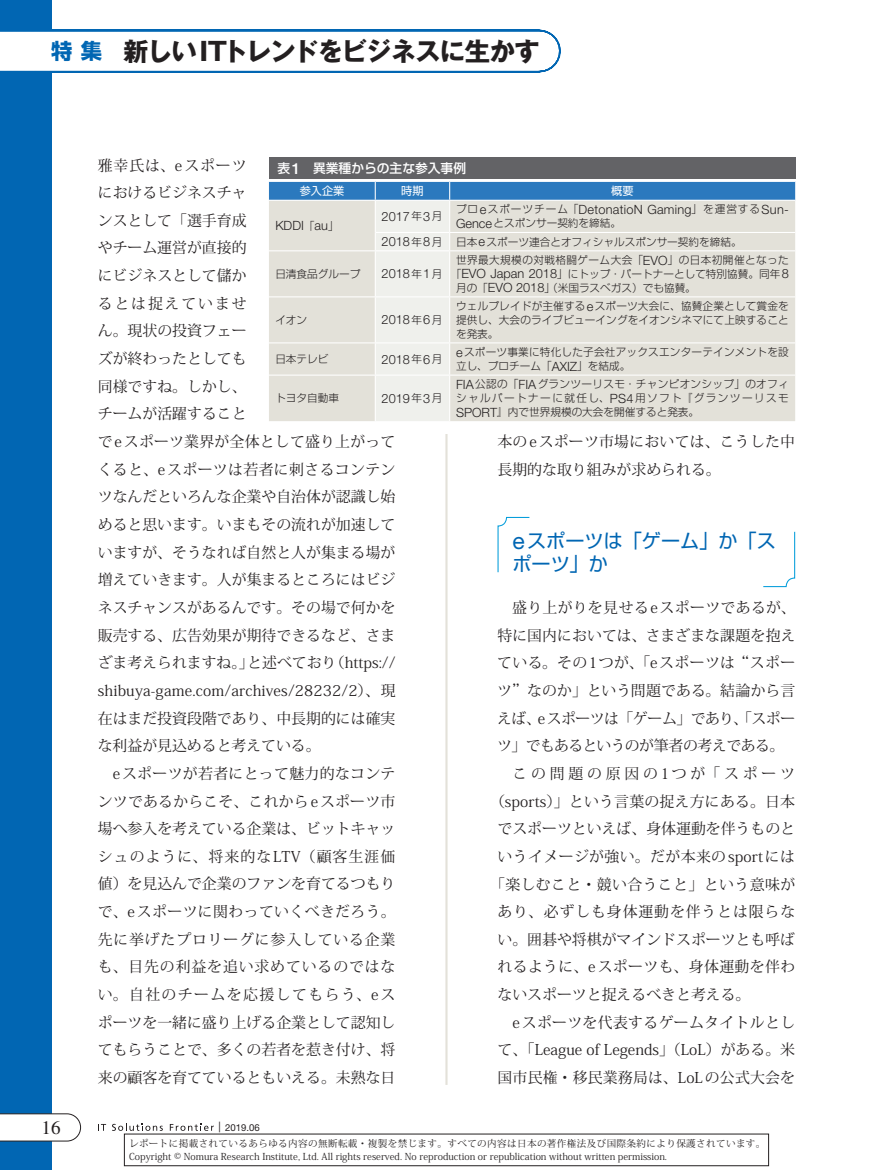
<style>
.page{position:relative;width:893px;height:1170px;background:#fff}
.page>*{position:absolute;margin:0;border:0;box-sizing:border-box;transform-origin:0 0}
.t1{font:700 25.5px "Gothic MB101 Pro";letter-spacing:-.04em;color:#231f20}
.t2{font:19.2px/23.4px "Shin Go Pro";color:#0166b3}
.t3{font:19.2px "Times LT Std";color:#231f20}
.t4{font:14.85px/27.6px "Koz Min Pro";color:#231f20}
.t5{font:14.85px "Koz Min Pro";letter-spacing:.025em;color:#231f20}
.t6{font:14.85px "Koz Min Pro";letter-spacing:.03em;color:#231f20}
.t7{font:14.85px "Koz Min Pro";letter-spacing:-.035em;color:#231f20}
.t8{font:14.85px "Koz Min Pro";letter-spacing:-.04em;color:#231f20}
.t9{font:14.85px "Koz Min Pro";letter-spacing:.06em;color:#231f20}
.t10{font:14.85px "Koz Min Pro";letter-spacing:.02em;color:#231f20}
.t11{font:14.85px "Koz Min Pro";letter-spacing:.255em;color:#231f20}
.t12{font:300 12.75px "Helvetica Neue LT Std";color:#231f20}
.t13{font:300 12.75px "Helvetica Neue LT Std";letter-spacing:.02em;color:#231f20}
.t14{font:500 12.75px "Shin Go Pro";color:#fff}
.t15{font:11.1px "Shin Go Pro";color:#fff}
.t16{font:300 10.65px/13.8px "Shin Go Pro";letter-spacing:.01em;color:#231f20;text-align:justify}
.t17{font:300 10.65px "Shin Go Pro";letter-spacing:.04em;color:#231f20}
.t18{font:9.6px/12.8px "Koz Min Pro";color:#231f20}
.t19{font:9.6px "Helvetica Neue LT Std";color:#231f20}
.s1{font-family:"Shin Go Pro";font-size:21.3px;color:#0166b3}
.s2{font-family:"Helvetica Neue LT Std";font-size:15.3px}
.s3{font-family:"Shin Go Pro";font-size:10.65px}
.s4{font-family:"Helvetica Neue LT Std";font-size:12.75px}
.s5{font-family:"Helvetica Neue LT Std";font-size:22.95px}
.s6{font-size:10.65px}
</style>
<div class="page">
<div style="left:0;top:0;width:51px;height:1169px;background:#0166b3"></div>
<hr style="left:445px;top:157px;width:3px;height:927px;background:#e3e1d9">
<svg style="left:0;top:1113px;width:81px;height:28px"></svg>
<svg style="left:98px;top:1124px;width:8px;height:6px"></svg>
<svg style="left:112px;top:1123px;width:51px;height:7px"></svg>
<svg style="left:170px;top:1123px;width:44px;height:7px"></svg>
<svg style="left:763px;top:531px;width:33px;height:56px"></svg>
<svg style="left:497px;top:516px;width:33px;height:57px"></svg>
<div style="left:269px;top:157px;width:526px;height:277px;background:#fff"></div>
<div style="left:269px;top:157px;width:526px;height:22px;background:#636366"></div>
<svg style="left:269px;top:181px;width:526px;height:240px;background:#d7dcda"></svg>
<hr style="left:375px;top:200px;width:75px;height:1px;background:#fff">
<hr style="left:450px;top:200px;width:345px;height:1px;background:#fff">
<hr style="left:375px;top:181px;width:75px;height:1px;background:#fff">
<hr style="left:450px;top:181px;width:345px;height:1px;background:#fff">
<svg style="left:0;top:30px;width:540px;height:42px"></svg>
<h1 class="t1" style="left:51px;top:30px;width:490px"><span class="s1">特集</span> 新しいITトレンドをビジネスに生かす</h1>
<p class="t4" style="left:98px;top:151px;width:299px">雅幸氏は、eスポーツ<br>におけるビジネスチャ<br>ンスとして「選手育成<br>やチーム運営が直接的<br>にビジネスとして儲か<br>るとは捉えていませ<br>ん。現状の投資フェー<br>ズが終わったとしても<br>同様ですね。しかし、<br>チームが活躍すること<br>でeスポーツ業界が全体として盛り上がってくると、eスポーツは若者に刺さるコンテンツなんだといろんな企業や自治体が認識し始めると思います。いまもその流れが加速していますが、そうなれば自然と人が集まる場が増えていきます。人が集まるところにはビジネスチャンスがあるんです。その場で何かを販売する、広告効果が期待できるなど、さまざま考えられますね。」と述べており（https:// shibuya-game.com/archives/28232/2）、現在はまだ投資段階であり、中長期的には確実な利益が見込めると考えている。</p>
<p class="t4" style="left:98px;top:759px;width:299px;text-align:justify;text-indent:15px">eスポーツが若者にとって魅力的なコンテンツであるからこそ、これからeスポーツ市場へ参入を考えている企業は、ビットキャッシュのように、将来的なLTV（顧客生涯価値）を見込んで企業のファンを育てるつもりで、eスポーツに関わっていくべきだろう。先に挙げたプロリーグに参入している企業も、目先の利益を追い求めているのではない。自社のチームを応援してもらう、eスポーツを一緒に盛り上げる企業として認知してもらうことで、多くの若者を惹き付け、将来の顧客を育てているともいえる。未熟な日</p>
<p class="t14" style="left:277px;top:157px;width:190px">表<span class="s2">1</span>　異業種からの主な参入事例</p>
<p class="t15" style="left:300px;top:182px;width:46px">参入企業</p>
<p class="t15" style="left:401px;top:182px;width:24px">時期</p>
<p class="t15" style="left:611px;top:182px;width:24px">概要</p>
<p class="t12" style="left:275px;top:218px;width:65px">KDDI<span class="s3">「</span>au<span class="s3">」</span></p>
<p class="t12" style="left:382px;top:208px;width:62px">2017<span class="s3">年</span>3<span class="s3">月</span></p>
<p class="t13" style="left:456px;top:202px;width:334px"><span class="s3">プロ</span>e<span class="s3">スポーツチーム「</span>DetonatioN Gaming<span class="s3">」を運営する</span>Sun-</p>
<p class="t16" style="left:456px;top:215px;width:167px"><span class="s4">Gence</span>とスポンサー契約を締結。</p>
<p class="t12" style="left:382px;top:234px;width:62px">2018<span class="s3">年</span>8<span class="s3">月</span></p>
<p class="t16" style="left:456px;top:233px;width:287px">日本<span class="s4">e</span>スポーツ連合とオフィシャルスポンサー契約を締結。</p>
<p class="t17" style="left:456px;top:251px;width:334px">世界最大規模の対戦格闘ゲーム大会「<span class="s4">EVO</span>」の日本初開催となった</p>
<p class="t16" style="left:451px;top:265px;width:340px">「<span class="s4">EVO Japan 2018</span>」にトップ・パートナーとして特別協賛。同年<span class="s4">8</span></p>
<p class="t16" style="left:456px;top:279px;width:241px">月の「<span class="s4">EVO 2018</span>」（米国ラスベガス）でも協賛。</p>
<p class="t16" style="left:275px;top:265px;width:87px">日清食品グループ</p>
<p class="t12" style="left:382px;top:266px;width:62px">2018<span class="s3">年</span>1<span class="s3">月</span></p>
<p class="t16" style="left:456px;top:298px;width:334px">ウェルプレイドが主催する<span class="s4">e</span>スポーツ大会に、協賛企業として賞金を提供し、大会のライブビューイングをイオンシネマにて上映することを発表。</p>
<p class="t16" style="left:275px;top:312px;width:33px">イオン</p>
<p class="t12" style="left:382px;top:312px;width:62px">2018<span class="s3">年</span>6<span class="s3">月</span></p>
<p class="t16" style="left:275px;top:351px;width:55px">日本テレビ</p>
<p class="t12" style="left:382px;top:351px;width:62px">2018<span class="s3">年</span>6<span class="s3">月</span></p>
<p class="t16" style="left:456px;top:344px;width:334px"><span class="s4">e</span>スポーツ事業に特化した子会社アックスエンターテインメントを設立し、プロチーム「<span class="s4">AXIZ</span>」を結成。</p>
<p class="t16" style="left:275px;top:390px;width:65px">トヨタ自動車</p>
<p class="t12" style="left:382px;top:390px;width:62px">2019<span class="s3">年</span>3<span class="s3">月</span></p>
<p class="t16" style="left:456px;top:376px;width:334px"><span class="s4">FIA</span>公認の「<span class="s4">FIA</span>グランツーリスモ・チャンピオンシップ」のオフィシャルパートナーに就任し、<span class="s4">PS4</span>用ソフト『グランツーリスモ<span class="s4">SPORT</span>』内で世界規模の大会を開催すると発表。</p>
<p class="t4" style="left:497px;top:427px;width:299px">本のeスポーツ市場においては、こうした中長期的な取り組みが求められる。</p>
<p class="t2" style="left:512px;top:526px;width:265px"><span class="s5">e</span>スポーツは「ゲーム」か「スポーツ」か</p>
<p class="t5" style="left:512px;top:597px;width:285px">盛り上がりを見せるeスポーツであるが、</p>
<p class="t4" style="left:497px;top:620px;width:300px">特に国内においては、さまざまな課題を抱え</p>
<p class="t5" style="left:497px;top:652px;width:300px">ている。その1つが、「eスポーツは“スポー</p>
<p class="t4" style="left:497px;top:676px;width:300px">ツ”なのか」という問題である。結論から言</p>
<p class="t7" style="left:497px;top:707px;width:300px">えば、eスポーツは「ゲーム」であり、「スポー</p>
<p class="t8" style="left:497px;top:735px;width:289px">ツ」でもあるというのが筆者の考えである。</p>
<p class="t11" style="left:512px;top:762px;width:284px">この問題の原因の1つが「スポーツ</p>
<p class="t4" style="left:490px;top:786px;width:307px">（sports）」という言葉の捉え方にある。日本</p>
<p class="t4" style="left:497px;top:814px;width:299px">でスポーツといえば、身体運動を伴うものと</p>
<p class="t6" style="left:497px;top:845px;width:299px">いうイメージが強い。だが本来のsportには</p>
<p class="t6" style="left:490px;top:873px;width:307px">「楽しむこと・競い合うこと」という意味が</p>
<p class="t9" style="left:497px;top:901px;width:299px">あり、必ずしも身体運動を伴うとは限らな</p>
<p class="t4" style="left:497px;top:924px;width:299px">い。囲碁や将棋がマインドスポーツとも呼ば</p>
<p class="t5" style="left:497px;top:956px;width:299px">れるように、eスポーツも、身体運動を伴わ</p>
<p class="t4" style="left:497px;top:980px;width:254px">ないスポーツと捉えるべきと考える。</p>
<p class="t10" style="left:512px;top:1011px;width:284px">eスポーツを代表するゲームタイトルとし</p>
<p class="t4" style="left:497px;top:1035px;width:299px">て、「League of Legends」（LoL）がある。米</p>
<p class="t4" style="left:497px;top:1063px;width:299px">国市民権・移民業務局は、LoLの公式大会を</p>
<p class="t3" style="left:41px;top:1116px;width:21px">16</p>
<p class="t19" style="left:218px;top:1121px;width:43px"><span class="s6">|</span> 2019.06</p>
<p class="t18" style="left:129px;top:1136px;width:638px">レポートに掲載されているあらゆる内容の無断転載・複製を禁じます。すべての内容は日本の著作権法及び国際条約により保護されています。<br>Copyright © Nomura Research Institute, Ltd. All rights reserved. No reproduction or republication without written permission.</p>
</div>
